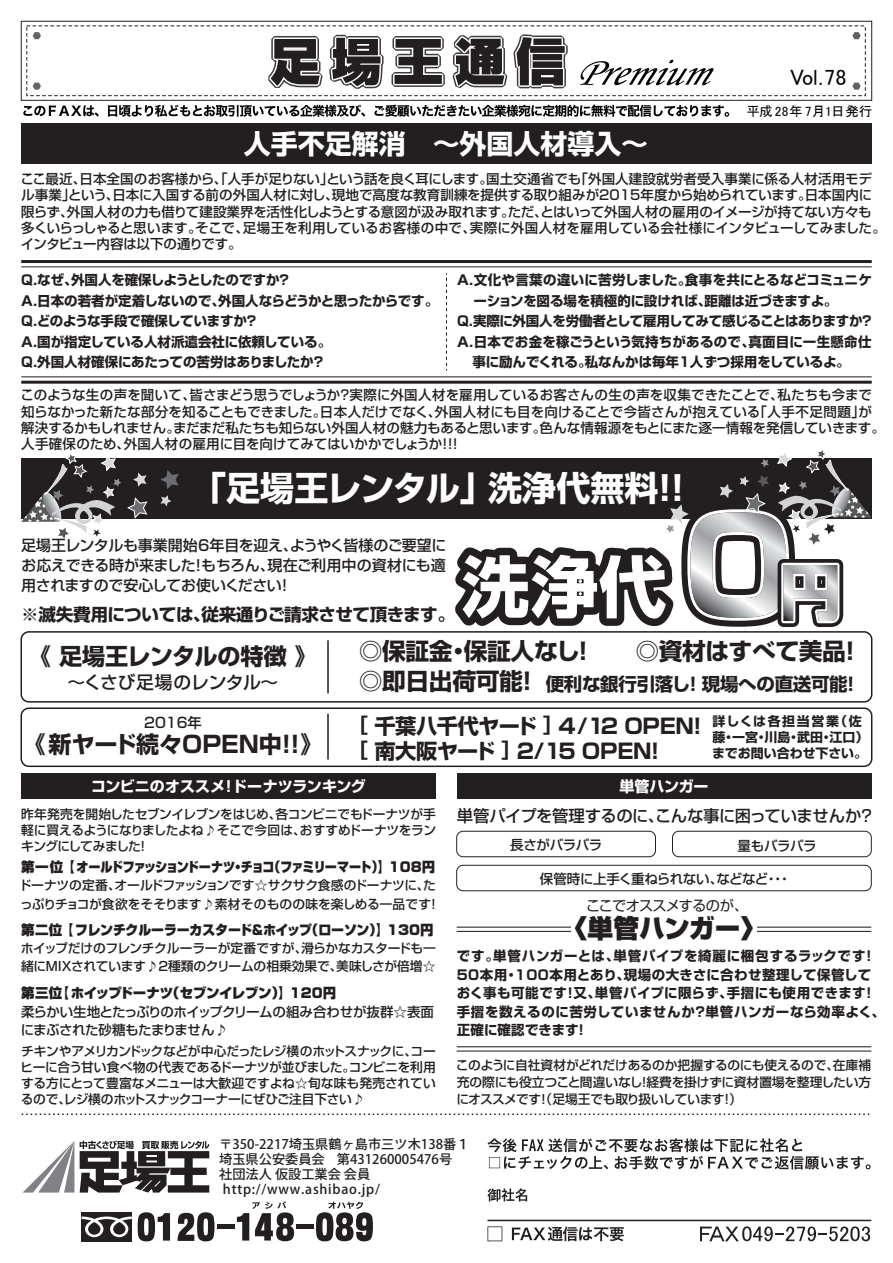
<style>
.page{position:relative;width:893px;height:1263px;background:#fff}
.page>*{position:absolute;margin:0;border:0;box-sizing:border-box;transform-origin:0 0}
.t1{font:700 66.6px "Shin Go Pro";color:#fff}
.t2{font:700 34.05px "Shin Go Pro";color:#fff}
.t3{font:700 27px "Shin Go Pro";color:#fff}
.t4{font:900 25.65px "Shin Go Pro";letter-spacing:-.01em;color:#231f20}
.t5{font:700 23.4px "Shin Go Pro";letter-spacing:-.02em;color:#231f20}
.t6{font:700 23.1px "Shin Go Pro";color:#231f20}
.t7{font:22.2px "MS P Gothic";color:#030303}
.t8{font:700 20.85px/25px "Shin Go Pro";letter-spacing:-.02em;color:#231f20}
.t9{font:700 18.3px "Shin Go Pro";letter-spacing:-.02em;color:#231f20}
.t10{font:500 17.85px "Shin Go Pro";letter-spacing:-.01em;color:#231f20}
.t11{font:700 17.25px "Shin Go Pro";letter-spacing:-.02em;color:#231f20}
.t12{font:500 16.35px "Shin Go Pro";letter-spacing:-.025em;color:#231f20}
.t13{font:500 15px/19.8px "Shin Go Pro";letter-spacing:-.025em;color:#231f20;text-align:justify}
.t14{font:700 15px "Shin Go Pro";letter-spacing:-.005em;color:#fff}
.t15{font:14.25px "Shin Go Pro";letter-spacing:-.055em;color:#231f20}
.t16{font:500 14.25px "Shin Go Pro";color:#231f20}
.t17{font:500 13.5px/16.2px "Shin Go Pro";letter-spacing:-.005em;color:#231f20}
.t18{font:700 13.5px/20.5px "Shin Go Pro";color:#231f20}
.t19{font:700 13.5px/18.5px "Shin Go Pro";letter-spacing:.035em;color:#231f20}
.t20{font:900 13.5px "Shin Go Pro";letter-spacing:-.02em;color:#231f20}
.t21{font:500 13.5px/18.6px "Shin Go Pro";letter-spacing:-.035em;color:#231f20}
.t22{font:900 13.5px "Shin Go Pro";letter-spacing:-.075em;color:#231f20}
.t23{font:700 13.5px "Shin Go Pro";letter-spacing:-.03em;color:#231f20}
.t24{font:700 13.5px "Shin Go Pro";letter-spacing:.02em;color:#231f20}
.t25{font:500 13.5px "Shin Go Pro";letter-spacing:-.045em;color:#231f20}
.t26{font:13.5px "MS P Gothic";letter-spacing:.01em;color:#030303}
.t27{font:500 13.5px "Shin Go Pro";letter-spacing:-.025em;color:#231f20}
.t28{font:500 13.2px/15px "Koz Go Pro";color:#231f20}
.t29{font:500 12.75px/16px "Shin Go Pro";letter-spacing:-.02em;color:#231f20;text-align:justify}
.t30{font:700 12.75px/16px "Shin Go Pro";color:#231f20}
.s1{font-size:23.4px}
</style>
<div class="page">
<div style="left:82px;top:1212px;width:50px;height:29px;background:#231f20"></div>
<svg style="left:82px;top:1216px;width:50px;height:21px"></svg>
<svg style="left:138px;top:1212px;width:32px;height:29px"></svg>
<svg style="left:178px;top:1212px;width:37px;height:29px"></svg>
<hr style="left:217px;top:1225px;width:18px;height:4px;background:#231f20">
<hr style="left:296px;top:1225px;width:18px;height:4px;background:#231f20">
<svg style="left:237px;top:1201px;width:57px;height:40px"></svg>
<svg style="left:316px;top:1202px;width:57px;height:39px"></svg>
<svg style="left:487px;top:1138px;width:384px;height:32px"></svg>
<svg style="left:487px;top:1188px;width:40px;height:13px"></svg>
<svg style="left:487px;top:1226px;width:15px;height:15px"></svg>
<svg style="left:512px;top:1226px;width:112px;height:15px"></svg>
<hr style="left:487px;top:1220px;width:384px;height:1px;background:#231f20">
<svg style="left:700px;top:1226px;width:170px;height:15px"></svg>
<svg style="left:23px;top:1141px;width:51px;height:51px"></svg>
<svg style="left:80px;top:1141px;width:129px;height:51px"></svg>
<svg style="left:22px;top:1113px;width:848px;height:2px"></svg>
<div style="left:21px;top:123px;width:851px;height:41px;background:#231f20"></div>
<div style="left:21px;top:458px;width:851px;height:61px;background:#231f20"></div>
<hr style="left:21px;top:260px;width:851px;height:3px;background:#231f20">
<hr style="left:21px;top:266px;width:851px;height:1px;background:#231f20">
<hr style="left:21px;top:381px;width:851px;height:3px;background:#231f20">
<hr style="left:21px;top:376px;width:851px;height:1px;background:#231f20">
<svg style="left:446px;top:273px;width:1px;height:97px"></svg>
<div style="left:21px;top:773px;width:415px;height:26px;background:#231f20"></div>
<div style="left:457px;top:773px;width:414px;height:26px;background:#231f20"></div>
<hr style="left:457px;top:1046px;width:414px;height:1px;background:#231f20">
<hr style="left:457px;top:1050px;width:414px;height:1px;background:#231f20">
<hr style="left:457px;top:926px;width:114px;height:2px;background:#231f20">
<hr style="left:457px;top:931px;width:114px;height:1px;background:#231f20">
<hr style="left:757px;top:926px;width:114px;height:2px;background:#231f20">
<hr style="left:757px;top:931px;width:114px;height:1px;background:#231f20">
<div style="left:456px;top:865px;width:416px;height:26px;border:1px solid #231f20;border-radius:6px"></div>
<div style="left:456px;top:831px;width:200px;height:26px;border:1px solid #231f20;border-radius:6px"></div>
<div style="left:672px;top:831px;width:200px;height:26px;border:1px solid #231f20;border-radius:6px"></div>
<div style="left:21px;top:631px;width:851px;height:72px;border:2px solid #231f20;border-radius:8px"></div>
<hr style="left:327px;top:641px;width:2px;height:52px;background:#231f20">
<div style="left:21px;top:707px;width:851px;height:60px;border:2px solid #231f20;border-radius:8px"></div>
<hr style="left:327px;top:714px;width:2px;height:45px;background:#231f20">
<svg style="left:442px;top:450px;width:430px;height:193px"></svg>
<svg style="left:160px;top:495px;width:11px;height:11px"></svg>
<svg style="left:160px;top:470px;width:19px;height:19px"></svg>
<svg style="left:128px;top:497px;width:19px;height:21px"></svg>
<svg style="left:133px;top:472px;width:14px;height:15px"></svg>
<svg style="left:21px;top:454px;width:101px;height:85px"></svg>
<svg style="left:23px;top:105px;width:76px;height:12px"></svg>
<svg style="left:108px;top:105px;width:257px;height:12px"></svg>
<svg style="left:374px;top:105px;width:355px;height:12px"></svg>
<div style="left:21px;top:21px;width:851px;height:80px;border:1px solid #231f20"></div>
<svg style="left:33px;top:32px;width:8px;height:7px"></svg>
<svg style="left:852px;top:32px;width:9px;height:7px"></svg>
<svg style="left:33px;top:83px;width:8px;height:7px"></svg>
<svg style="left:852px;top:83px;width:9px;height:7px"></svg>
<svg style="left:263px;top:20px;width:308px;height:69px"></svg>
<svg style="left:580px;top:60px;width:134px;height:25px"></svg>
<h3 class="t7" style="left:790px;top:66px;width:58px">Vol.78</h3>
<h3 class="t3" style="left:244px;top:122px;width:406px">人手不足解消　～外国人材導入～</h3>
<p class="t26" style="left:746px;top:104px;width:127px">平成28年7月1日発行</p>
<p class="t17" style="left:21px;top:169px;width:867px">ここ最近、日本全国のお客様から、「人手が足りない」という話を良く耳にします。国土交通省でも「外国人建設就労者受入事業に係る人材活用モデル事業」という、日本に入国する前の外国人材に対し、現地で高度な教育訓練を提供する取り組みが2015年度から始められています。日本国内に限らず、外国人材の力も借りて建設業界を活性化しようとする意図が汲み取れます。ただ、とはいって外国人材の雇用のイメージが持てない方々も多くいらっしゃると思います。そこで、足場王を利用しているお客様の中で、実際に外国人材を雇用している会社様にインタビューしてみました。インタビュー内容は以下の通りです。</p>
<p class="t18" style="left:21px;top:268px;width:419px">Q.なぜ、外国人を確保しようとしたのですか？<br>A.日本の若者が定着しないので、外国人ならどうかと思ったからです。<br>Q.どのような手段で確保していますか？<br>A.国が指定している人材派遣会社に依頼している。<br>Q.外国人材確保にあたっての苦労はありましたか？</p>
<p class="t18" style="left:457px;top:268px;width:416px">A.文化や言葉の違いに苦労しました。食事を共にとるなどコミュニケ</p>
<p class="t18" style="left:474px;top:289px;width:365px">ーションを図る場を積極的に設ければ、距離は近づきますよ。</p>
<p class="t23" style="left:457px;top:310px;width:418px">Q.実際に外国人を労働者として雇用してみて感じることはありますか？</p>
<p class="t24" style="left:457px;top:331px;width:416px">A.日本でお金を稼ごうという気持ちがあるので、真面目に一生懸命仕</p>
<p class="t18" style="left:472px;top:350px;width:379px">事に励んでくれる。私なんかは毎年１人ずつ採用をしているよ。</p>
<p class="t17" style="left:21px;top:386px;width:866px">このような生の声を聞いて、皆さまどう思うでしょうか？実際に外国人材を雇用しているお客さんの生の声を収集できたことで、私たちも今まで知らなかった新たな部分を知ることもできました。日本人だけでなく、外国人材にも目を向けることで今皆さんが抱えている「人手不足問題」が解決するかもしれません。まだまだ私たちも知らない外国人材の魅力もあると思います。色んな情報源をもとにまた逐一情報を発信していきます。人手確保のため、外国人材の雇用に目を向けてみてはいかかでしょうか！！！</p>
<h2 class="t2" style="left:192px;top:461px;width:504px">「足場王レンタル」洗浄代無料！！</h2>
<p class="t13" style="left:21px;top:534px;width:427px">足場王レンタルも事業開始6年目を迎え、ようやく皆様のご要望にお応えできる時が来ました！もちろん、現在ご利用中の資材にも適用されますので安心してお使いください！</p>
<p class="t11" style="left:21px;top:601px;width:435px">※滅失費用については、従来通りご請求させて頂きます。</p>
<h1 class="t1" style="left:462px;top:534px;width:206px">洗浄代</h1>
<h3 class="t6" style="left:28px;top:638px;width:291px">《 足場王レンタルの特徴 》</h3>
<h3 class="t10" style="left:68px;top:668px;width:212px">～くさび足場のレンタル～</h3>
<h3 class="t5" style="left:359px;top:633px;width:238px">◎保証金・保証人なし！</h3>
<h3 class="t5" style="left:635px;top:633px;width:228px">◎資材はすべて美品！</h3>
<h3 class="t9" style="left:359px;top:669px;width:503px"><span class="s1">◎即日出荷可能！</span>便利な銀行引落し！ 現場への直送可能！</h3>
<p class="t16" style="left:144px;top:711px;width:59px">2016年</p>
<h3 class="t8" style="left:359px;top:711px;width:351px">[ 千葉八千代ヤード ] 4/12 OPEN！[ 南大阪ヤード ] 2/15 OPEN！</h3>
<p class="t30" style="left:712px;top:712px;width:158px">詳しくは各担当営業（佐藤・一宮・川島・武田・江口）までお問い合わせ下さい。</p>
<h3 class="t6" style="left:23px;top:726px;width:302px">《新ヤード続々OPEN中！！》</h3>
<p class="t14" style="left:91px;top:775px;width:276px">コンビニのオススメ！ドーナツランキング</p>
<p class="t29" style="left:21px;top:804px;width:416px">昨年発売を開始したセブンイレブンをはじめ、各コンビニでもドーナツが手軽に買えるようになりましたよね♪そこで今回は、おすすめドーナツをランキングにしてみました！</p>
<p class="t22" style="left:21px;top:856px;width:416px">第一位【オールドファッションドーナツ・チョコ（ファミリーマート）】108円</p>
<p class="t29" style="left:19px;top:875px;width:423px;line-height:18.6px">ドーナツの定番、オールドファッションです☆サクサク食感のドーナツに、たっぷりチョコが食欲をそそります♪素材そのものの味を楽しめる一品です！</p>
<p class="t20" style="left:21px;top:919px;width:414px">第二位【フレンチクルーラーカスタード＆ホイップ（ローソン）】130円</p>
<p class="t29" style="left:21px;top:937px;width:416px;line-height:18.6px">ホイップだけのフレンチクルーラーが定番ですが、滑らかなカスタードも一緒にMIXされています♪2種類のクリームの相乗効果で、美味しさが倍増☆</p>
<p class="t20" style="left:21px;top:982px;width:316px">第三位【ホイップドーナツ（セブンイレブン）】120円</p>
<p class="t21" style="left:21px;top:1000px;width:415px">柔らかい生地とたっぷりのホイップクリームの組み合わせが抜群☆表面にまぶされた砂糖もたまりません♪</p>
<p class="t29" style="left:21px;top:1041px;width:417px">チキンやアメリカンドックなどが中心だったレジ横のホットスナックに、コーヒーに合う甘い食べ物の代表であるドーナツが並びました。コンビニを利用する方にとって豊富なメニューは大歓迎ですよね☆旬な味も発売されているので、レジ横のホットスナックコーナーにぜひご注目下さい♪</p>
<p class="t14" style="left:620px;top:775px;width:90px">単管ハンガー</p>
<p class="t12" style="left:457px;top:803px;width:419px">単管パイプを管理するのに、こんな事に困っていませんか？</p>
<p class="t27" style="left:510px;top:834px;width:94px">長さがバラバラ</p>
<p class="t17" style="left:738px;top:836px;width:81px">量もバラバラ</p>
<p class="t25" style="left:540px;top:868px;width:253px">保管時に上手く重ねられない、などなど・・・</p>
<p class="t15" style="left:586px;top:894px;width:163px">ここでオススメするのが、</p>
<h3 class="t4" style="left:562px;top:908px;width:206px">〈単管ハンガー〉</h3>
<p class="t19" style="left:457px;top:946px;width:430px">です。単管ハンガーとは、単管パイプを綺麗に梱包するラックです！<br>50本用・100本用とあり、現場の大きさに合わせ整理して保管しておく事も可能です！又、単管パイプに限らず、手摺にも使用できます！手摺を数えるのに苦労していませんか？単管ハンガーなら効率よく、正確に確認できます！</p>
<p class="t29" style="left:456px;top:1055px;width:416px;line-height:17px">このように自社資材がどれだけあるのか把握するのにも使えるので、在庫補充の際にも役立つこと間違いなし！経費を掛けずに資材置場を整理したい方にオススメです！（足場王でも取り扱いしています！）</p>
<p class="t28" style="left:219px;top:1138px;width:252px">〒350-2217埼玉県鶴ヶ島市三ツ木138番１埼玉県公安委員会　第431260005476号<br>社団法人 仮設工業会 会員http://www.ashibao.jp/</p>
</div>
